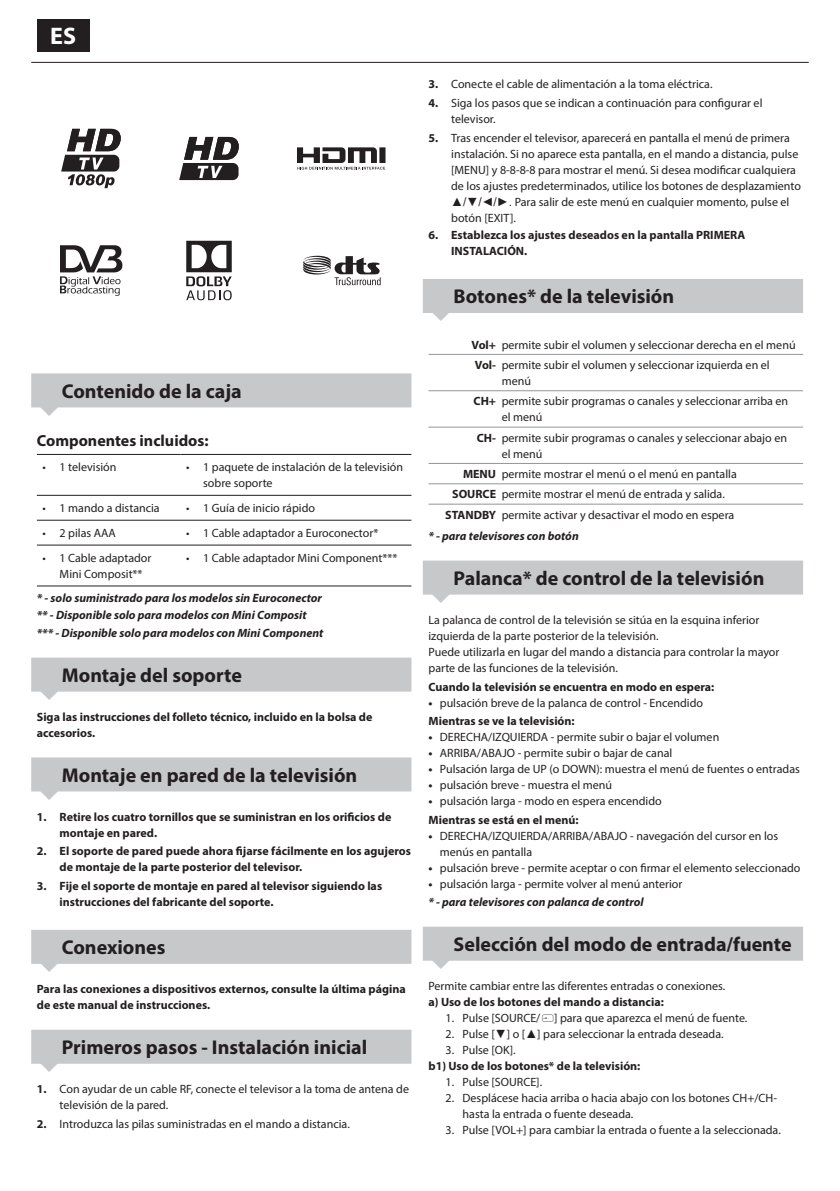
<style>
.page{position:relative;width:840px;height:1191px;background:#fff}
.page>*{position:absolute;margin:0;border:0;box-sizing:border-box;transform-origin:0 0}
.t1{font:700 24px "Myriad Pro";color:#fff}
.t2{font:700 20px "Myriad Pro";color:#231f20}
.t3{font:700 16px "Myriad Pro";color:#231f20}
.t4{font:12px/16px "Myriad Pro";color:#231f20}
.t5{font:700 12px/16px "Myriad Pro";color:#231f20}
.t6{font:italic 700 12px/17.6px "Myriad Pro";color:#231f20}
.s1{font-weight:700}
.s2{font-family:"Arial"}
.s3{font-weight:700;font-style:italic}
</style>
<div class="page">
<div style="left:37px;top:19px;width:52px;height:32px;background:#231f20"></div>
<div style="left:422px;top:279px;width:380px;height:34px;background:#c7c8ca"></div>
<div style="left:422px;top:560px;width:380px;height:34px;background:#c7c8ca"></div>
<div style="left:422px;top:926px;width:380px;height:34px;background:#c7c8ca"></div>
<hr style="left:428px;top:354px;width:374px;height:1px;background:#939598">
<hr style="left:428px;top:390px;width:374px;height:1px;background:#939598">
<hr style="left:428px;top:427px;width:374px;height:1px;background:#939598">
<hr style="left:428px;top:463px;width:374px;height:1px;background:#939598">
<hr style="left:428px;top:483px;width:374px;height:1px;background:#939598">
<hr style="left:428px;top:504px;width:374px;height:1px;background:#939598">
<svg style="left:541px;top:1014px;width:12px;height:7px"></svg>
<div style="left:31px;top:373px;width:380px;height:34px;background:#c7c8ca"></div>
<div style="left:31px;top:657px;width:380px;height:34px;background:#c7c8ca"></div>
<div style="left:31px;top:757px;width:380px;height:34px;background:#c7c8ca"></div>
<div style="left:31px;top:930px;width:380px;height:34px;background:#c7c8ca"></div>
<div style="left:31px;top:1029px;width:380px;height:34px;background:#c7c8ca"></div>
<hr style="left:180px;top:454px;width:231px;height:1px;background:#231f20">
<hr style="left:37px;top:495px;width:374px;height:1px;background:#231f20">
<hr style="left:37px;top:520px;width:374px;height:1px;background:#231f20">
<hr style="left:37px;top:545px;width:374px;height:1px;background:#231f20">
<hr style="left:37px;top:585px;width:374px;height:1px;background:#231f20">
<hr style="left:37px;top:454px;width:143px;height:1px;background:#231f20">
<hr style="left:31px;top:62px;width:777px;height:1px;background:#231f20">
<svg style="left:61px;top:129px;width:60px;height:59px"></svg>
<svg style="left:179px;top:137px;width:60px;height:43px"></svg>
<svg style="left:297px;top:147px;width:88px;height:23px"></svg>
<svg style="left:60px;top:245px;width:62px;height:51px"></svg>
<svg style="left:303px;top:256px;width:77px;height:29px"></svg>
<svg style="left:186px;top:241px;width:45px;height:59px"></svg>
<svg style="left:430px;top:594px;width:21px;height:1px"></svg>
<svg style="left:430px;top:960px;width:21px;height:1px"></svg>
<svg style="left:39px;top:407px;width:20px;height:1px"></svg>
<svg style="left:39px;top:691px;width:20px;height:1px"></svg>
<svg style="left:39px;top:791px;width:20px;height:1px"></svg>
<svg style="left:39px;top:1063px;width:20px;height:1px"></svg>
<h1 class="t1" style="left:50px;top:27px;width:27px">ES</h1>
<h2 class="t2" style="left:62px;top:383px;width:181px">Contenido de la caja</h2>
<h3 class="t3" style="left:37px;top:435px;width:173px">Componentes incluidos:</h3>
<p class="t4" style="left:43px;top:460px;width:75px">• 1 televisión</p>
<p class="t4" style="left:203px;top:460px;width:201px;text-indent:-17px">• 1 paquete de instalación de la televisión sobre soporte</p>
<p class="t4" style="left:43px;top:501px;width:119px">• 1 mando a distancia</p>
<p class="t4" style="left:186px;top:501px;width:130px">• 1 Guía de inicio rápido</p>
<p class="t4" style="left:43px;top:526px;width:75px">• 2 pilas AAA</p>
<p class="t4" style="left:186px;top:526px;width:193px">• 1 Cable adaptador a Euroconector*</p>
<p class="t4" style="left:60px;top:551px;width:93px;text-indent:-17px">• 1 Cable adaptador<br>Mini Composit**</p>
<p class="t4" style="left:186px;top:551px;width:212px">• 1 Cable adaptador Mini Component***</p>
<p class="t6" style="left:37px;top:589px;width:288px">* - solo suministrado para los modelos sin Euroconector ** - Disponible solo para modelos con Mini Composit *** - Disponible solo para modelos con Mini Component</p>
<h2 class="t2" style="left:62px;top:667px;width:181px">Montaje del soporte</h2>
<p class="t5" style="left:37px;top:709px;width:337px">Siga las instrucciones del folleto técnico, incluido en la bolsa de accesorios.</p>
<h2 class="t2" style="left:62px;top:767px;width:297px">Montaje en pared de la televisión</h2>
<p class="t5" style="left:60px;top:809px;width:333px;text-indent:-23px">1. Retire los cuatro tornillos que se suministran en los orificios de montaje en pared.</p>
<p class="t5" style="left:60px;top:844px;width:353px;text-indent:-23px">2. El soporte de pared puede ahora fijarse fácilmente en los agujeros de montaje de la parte posterior del televisor.</p>
<p class="t5" style="left:60px;top:879px;width:324px;text-indent:-23px">3. Fije el soporte de montaje en pared al televisor siguiendo las instrucciones del fabricante del soporte.</p>
<h2 class="t2" style="left:62px;top:940px;width:105px">Conexiones</h2>
<p class="t5" style="left:37px;top:982px;width:370px">Para las conexiones a dispositivos externos, consulte la última página de este manual de instrucciones.</p>
<h2 class="t2" style="left:62px;top:1039px;width:307px">Primeros pasos - Instalación inicial</h2>
<p class="t4" style="left:60px;top:1081px;width:351px;text-indent:-23px"><span class="s1">1.</span> Con ayudar de un cable RF, conecte el televisor a la toma de antena de televisión de la pared.</p>
<p class="t4" style="left:37px;top:1116px;width:314px"><span class="s1">2.</span> Introduzca las pilas suministradas en el mando a distancia.</p>
<p class="t4" style="left:428px;top:77px;width:285px"><span class="s1">3.</span> Conecte el cable de alimentación a la toma eléctrica.</p>
<p class="t4" style="left:451px;top:96px;width:312px;text-indent:-23px"><span class="s1">4.</span> Siga los pasos que se indican a continuación para configurar el televisor.</p>
<p class="t4" style="left:451px;top:131px;width:351px;text-indent:-23px"><span class="s1">5.</span> Tras encender el televisor, aparecerá en pantalla el menú de primera instalación. Si no aparece esta pantalla, en el mando a distancia, pulse [MENU] y 8-8-8-8 para mostrar el menú. Si desea modificar cualquiera de los ajustes predeterminados, utilice los botones de desplazamiento</p>
<p class="t4" style="left:451px;top:195px;width:339px"><span class="s2">▲/▼/◄/►.</span> Para salir de este menú en cualquier momento, pulse el botón [EXIT].</p>
<p class="t5" style="left:451px;top:228px;width:295px;text-indent:-23px">6. Establezca los ajustes deseados en la pantalla PRIMERA<br>INSTALACIÓN.</p>
<h2 class="t2" style="left:453px;top:289px;width:222px">Botones* de la televisión</h2>
<p class="t4" style="left:471px;top:335px;width:325px;line-height:20.4px"><span class="s1">Vol+</span> permite subir el volumen y seleccionar derecha en el menú<br><span class="s1">Vol-</span> permite subir el volumen y seleccionar izquierda en el</p>
<p class="t4" style="left:473px;top:372px;width:316px;line-height:20.4px;text-indent:28px">menú<br><span class="s1">CH+</span> permite subir programas o canales y seleccionar arriba en</p>
<p class="t4" style="left:476px;top:408px;width:311px;line-height:20.4px;text-indent:25px">el menú<br><span class="s1">CH-</span> permite subir programas o canales y seleccionar abajo en</p>
<p class="t4" style="left:501px;top:447px;width:42px">el menú</p>
<p class="t4" style="left:463px;top:467px;width:275px"><span class="s1">MENU</span> permite mostrar el menú o el menú en pantalla</p>
<p class="t4" style="left:452px;top:487px;width:274px"><span class="s1">SOURCE</span> permite mostrar el menú de entrada y salida.</p>
<p class="t4" style="left:445px;top:508px;width:290px"><span class="s1">STANDBY</span> permite activar y desactivar el modo en espera</p>
<p class="t6" style="left:428px;top:528px;width:152px">* - para televisores con botón</p>
<h2 class="t2" style="left:453px;top:570px;width:312px">Palanca* de control de la televisión</h2>
<p class="t4" style="left:428px;top:612px;width:352px">La palanca de control de la televisión se sitúa en la esquina inferior izquierda de la parte posterior de la televisión.<br>Puede utilizarla en lugar del mando a distancia para controlar la mayor parte de las funciones de la televisión.</p>
<p class="t5" style="left:428px;top:679px;width:287px">Cuando la televisión se encuentra en modo en espera:</p>
<p class="t4" style="left:428px;top:694px;width:276px;line-height:18.8px"><span class="s1">•</span> pulsación breve de la palanca de control - Encendido<br><span class="s1">Mientras se ve la televisión:</span></p>
<p class="t4" style="left:428px;top:730px;width:292px"><span class="s1">•</span> DERECHA/IZQUIERDA - permite subir o bajar el volumen</p>
<p class="t4" style="left:428px;top:746px;width:245px"><span class="s1">•</span> ARRIBA/ABAJO - permite subir o bajar de canal</p>
<p class="t4" style="left:428px;top:762px;width:373px"><span class="s1">•</span> Pulsación larga de UP (o DOWN): muestra el menú de fuentes o entradas</p>
<p class="t4" style="left:428px;top:778px;width:185px"><span class="s1">•</span> pulsación breve - muestra el menú</p>
<p class="t4" style="left:428px;top:793px;width:234px;line-height:18.8px"><span class="s1">•</span> pulsación larga - modo en espera encendido<br><span class="s1">Mientras se está en el menú:</span></p>
<p class="t4" style="left:439px;top:829px;width:340px;text-indent:-11px"><span class="s1">•</span> DERECHA/IZQUIERDA/ARRIBA/ABAJO - navegación del cursor en los menús en pantalla</p>
<p class="t4" style="left:428px;top:861px;width:373px"><span class="s1">•</span> pulsación breve - permite aceptar o con firmar el elemento seleccionado</p>
<p class="t4" style="left:428px;top:876px;width:255px;line-height:17.6px"><span class="s1">•</span> pulsación larga - permite volver al menú anterior <span class="s3">* - para televisores con palanca de control</span></p>
<h2 class="t2" style="left:453px;top:936px;width:339px">Selección del modo de entrada/fuente</h2>
<p class="t4" style="left:428px;top:978px;width:298px">Permite cambiar entre las diferentes entradas o conexiones.</p>
<p class="t5" style="left:428px;top:994px;width:237px">a) Uso de los botones del mando a distancia:</p>
<p class="t4" style="left:445px;top:1010px;width:303px">1. Pulse [SOURCE/ ] para que aparezca el menú de fuente.</p>
<p class="t4" style="left:445px;top:1026px;width:279px">2. Pulse [<span class="s2">▼</span>] o [<span class="s2">▲</span>] para seleccionar la entrada deseada.</p>
<p class="t4" style="left:445px;top:1042px;width:72px">3. Pulse [OK].</p>
<p class="t5" style="left:428px;top:1058px;width:213px">b1) Uso de los botones* de la televisión:</p>
<p class="t4" style="left:445px;top:1074px;width:98px">1. Pulse [SOURCE].</p>
<p class="t4" style="left:462px;top:1090px;width:316px;text-indent:-17px">2. Desplácese hacia arriba o hacia abajo con los botones CH+/CH&shy;hasta la entrada o fuente deseada.</p>
<p class="t4" style="left:445px;top:1122px;width:337px">3. Pulse [VOL+] para cambiar la entrada o fuente a la seleccionada.</p>
</div>
